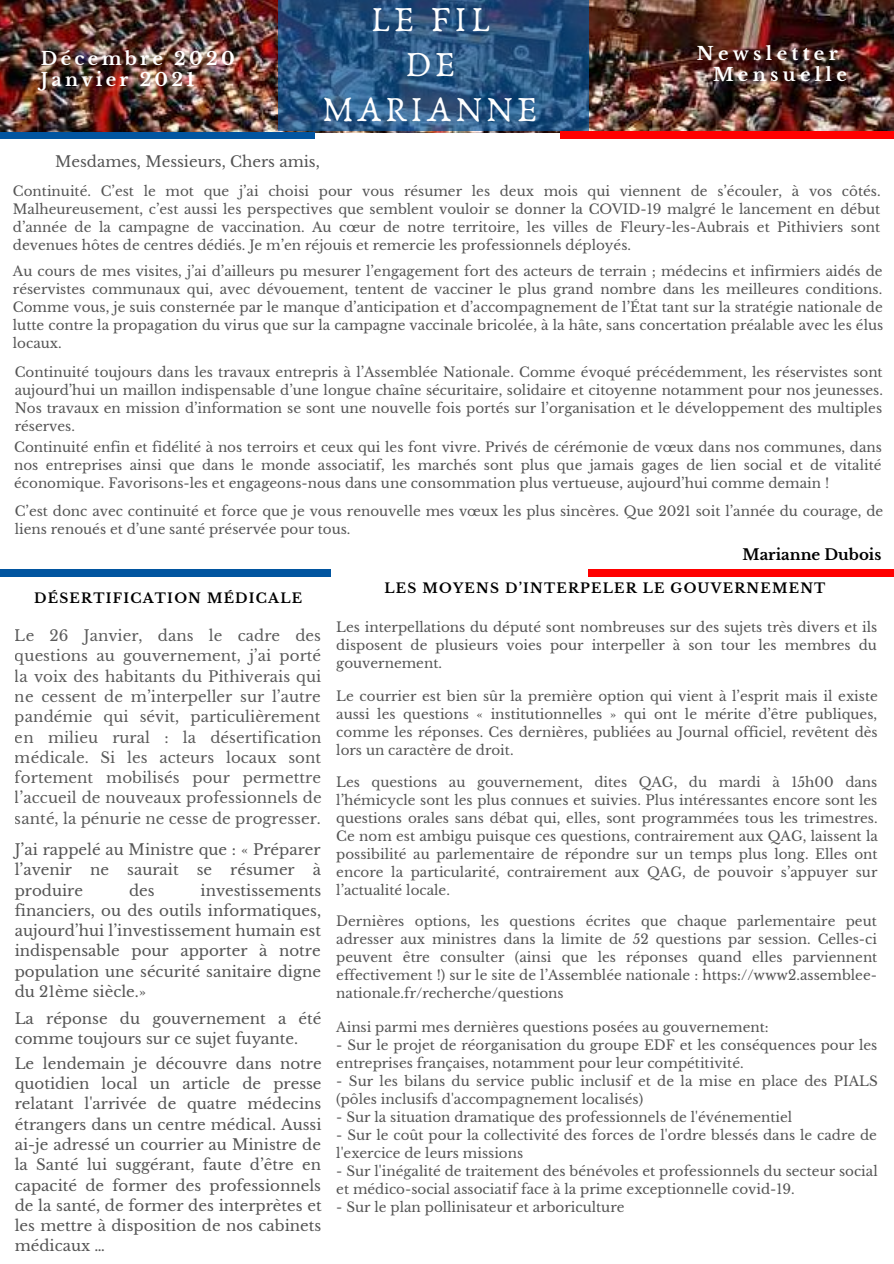
<style>
.page{position:relative;width:894px;height:1264px;background:#fff}
.page>*{position:absolute;margin:0;border:0;box-sizing:border-box;transform-origin:0 0}
.t1{font:36.45px/44.8px "Anaktoria";letter-spacing:.09em;color:#fff;text-align:center}
.t2{font:700 18px/21.1px "Libre Baskerville";letter-spacing:.18em;color:#fff}
.t3{font:700 18px/20.2px "Libre Baskerville";letter-spacing:.24em;color:#fff}
.t4{font:15px/20.2px "Libre Baskerville";color:#545454;text-align:justify}
.t5{font:15px/20.2px "Libre Baskerville";color:#000;text-align:justify}
.t6{font:700 15px "Libre Baskerville";color:#000}
.t7{font:13.5px/18px "Libre Baskerville";color:#545454;text-align:justify}
.t8{font:700 13.5px "Libre Baskerville";letter-spacing:.09em;color:#000}
</style>
<div class="page">
<img style="left:0;top:0;width:893px;height:132px">
<svg style="left:278px;top:0;width:310px;height:131px"></svg>
<div style="left:0;top:569px;width:330px;height:7px;background:#0155a0"></div>
<div style="left:588px;top:569px;width:305px;height:7px;background:#f00"></div>
<div style="left:0;top:132px;width:315px;height:7px;background:#0155a0"></div>
<div style="left:560px;top:131px;width:333px;height:7px;background:#f00"></div>
<h2 class="t2" style="left:41px;top:48px;width:195px">Décembre 2020<br>Janvier 2021</h2>
<h1 class="t1" style="left:322px;top:-2px;width:217px">LE FIL<br>DE<br>MARIANNE</h1>
<p class="t4" style="left:55px;top:151px;width:266px">Mesdames, Messieurs, Chers amis,</p>
<h2 class="t3" style="left:712px;top:44px;width:135px;text-indent:-16px">Newsletter<br>Mensuelle</h2>
<p class="t7" style="left:13px;top:182px;width:868px">Continuité. C’est le mot que j’ai choisi pour vous résumer les deux mois qui viennent de s’écouler, à vos côtés.<br>Malheureusement, c’est aussi les perspectives que semblent vouloir se donner la COVID-19 malgré le lancement en début d’année de la campagne de vaccination. Au cœur de notre territoire, les villes de Fleury-les-Aubrais et Pithiviers sont devenues hôtes de centres dédiés. Je m’en réjouis et remercie les professionnels déployés.</p>
<p class="t7" style="left:13px;top:262px;width:871px">Au cours de mes visites, j’ai d’ailleurs pu mesurer l’engagement fort des acteurs de terrain ; médecins et infirmiers aidés de réservistes communaux qui, avec dévouement, tentent de vacciner le plus grand nombre dans les meilleures conditions.<br>Comme vous, je suis consternée par le manque d’anticipation et d’accompagnement de l’État tant sur la stratégie nationale de lutte contre la propagation du virus que sur la campagne vaccinale bricolée, à la hâte, sans concertation préalable avec les élus locaux.</p>
<p class="t7" style="left:15px;top:363px;width:869px">Continuité toujours dans les travaux entrepris à l’Assemblée Nationale. Comme évoqué précédemment, les réservistes sont aujourd’hui un maillon indispensable d’une longue chaîne sécuritaire, solidaire et citoyenne notamment pour nos jeunesses.<br>Nos travaux en mission d’information se sont une nouvelle fois portés sur l’organisation et le développement des multiples réserves.</p>
<p class="t7" style="left:14px;top:438px;width:869px">Continuité enfin et fidélité à nos terroirs et ceux qui les font vivre. Privés de cérémonie de vœux dans nos communes, dans nos entreprises ainsi que dans le monde associatif, les marchés sont plus que jamais gages de lien social et de vitalité économique. Favorisons-les et engageons-nous dans une consommation plus vertueuse, aujourd’hui comme demain !</p>
<p class="t7" style="left:15px;top:502px;width:869px">C’est donc avec continuité et force que je vous renouvelle mes vœux les plus sincères. Que 2021 soit l’année du courage, de liens renoués et d’une santé préservée pour tous.</p>
<p class="t8" style="left:34px;top:590px;width:269px">DÉSERTIFICATION MÉDICALE</p>
<p class="t5" style="left:15px;top:625px;width:308px">Le 26 Janvier, dans le cadre des questions au gouvernement, j’ai porté la voix des habitants du Pithiverais qui ne cessent de m’interpeller sur l’autre pandémie qui sévit, particulièrement en milieu rural : la désertification médicale. Si les acteurs locaux sont fortement mobilisés pour permettre l’accueil de nouveaux professionnels de santé, la pénurie ne cesse de progresser.</p>
<p class="t4" style="left:15px;top:839px;width:308px">J’ai rappelé au Ministre que : « Préparer l’avenir ne saurait se résumer à produire</p>
<p class="t4" style="left:129px;top:880px;width:27px">des</p>
<p class="t4" style="left:15px;top:880px;width:308px;text-indent:186px">investissements financiers, ou des outils informatiques, aujourd’hui l’investissement humain est indispensable pour apporter à notre population une sécurité sanitaire digne du 21ème siècle.»</p>
<p class="t4" style="left:15px;top:1008px;width:308px">La réponse du gouvernement a été comme toujours sur ce sujet fuyante.</p>
<p class="t4" style="left:15px;top:1053px;width:308px">Le lendemain je découvre dans notre quotidien local un article de presse relatant l'arrivée de quatre médecins étrangers dans un centre médical. Aussi ai-je adressé un courrier au Ministre de la Santé lui suggérant, faute d’être en capacité de former des professionnels de la santé, de former des interprètes et les mettre à disposition de nos cabinets médicaux …</p>
<p class="t6" style="left:742px;top:545px;width:140px">Marianne Dubois</p>
<p class="t8" style="left:384px;top:579px;width:442px">LES MOYENS D’INTERPELER LE GOUVERNEMENT</p>
<p class="t7" style="left:336px;top:618px;width:542px">Les interpellations du député sont nombreuses sur des sujets très divers et ils disposent de plusieurs voies pour interpeller à son tour les membres du gouvernement.</p>
<p class="t7" style="left:336px;top:687px;width:543px">Le courrier est bien sûr la première option qui vient à l’esprit mais il existe aussi les questions « institutionnelles » qui ont le mérite d’être publiques, comme les réponses. Ces dernières, publiées au Journal officiel, revêtent dès lors un caractère de droit.</p>
<p class="t7" style="left:336px;top:773px;width:543px">Les questions au gouvernement, dites QAG, du mardi à 15h00 dans l’hémicycle sont les plus connues et suivies. Plus intéressantes encore sont les questions orales sans débat qui, elles, sont programmées tous les trimestres.<br>Ce nom est ambigu puisque ces questions, contrairement aux QAG, laissent la possibilité au parlementaire de répondre sur un temps plus long. Elles ont encore la particularité, contrairement aux QAG, de pouvoir s’appuyer sur l’actualité locale.</p>
<p class="t7" style="left:336px;top:912px;width:542px">Dernières options, les questions écrites que chaque parlementaire peut adresser aux ministres dans la limite de 52 questions par session. Celles-ci peuvent être consulter (ainsi que les réponses quand elles parviennent effectivement !) sur le site de l’Assemblée nationale : https://www2.assemblee&shy;nationale.fr/recherche/questions</p>
<p class="t7" style="left:336px;top:1017px;width:434px">Ainsi parmi mes dernières questions posées au gouvernement:</p>
<p class="t7" style="left:336px;top:1035px;width:542px">- Sur le projet de réorganisation du groupe EDF et les conséquences pour les entreprises françaises, notamment pour leur compétitivité.</p>
<p class="t7" style="left:336px;top:1071px;width:543px">- Sur les bilans du service public inclusif et de la mise en place des PIALS (pôles inclusifs d'accompagnement localisés)</p>
<p class="t7" style="left:336px;top:1107px;width:457px">- Sur la situation dramatique des professionnels de l'événementiel</p>
<p class="t7" style="left:336px;top:1125px;width:542px">- Sur le coût pour la collectivité des forces de l'ordre blessés dans le cadre de l'exercice de leurs missions</p>
<p class="t7" style="left:336px;top:1161px;width:543px">- Sur l'inégalité de traitement des bénévoles et professionnels du secteur social et médico-social associatif face à la prime exceptionnelle covid-19.</p>
<p class="t7" style="left:336px;top:1197px;width:290px">- Sur le plan pollinisateur et arboriculture</p>
</div>
